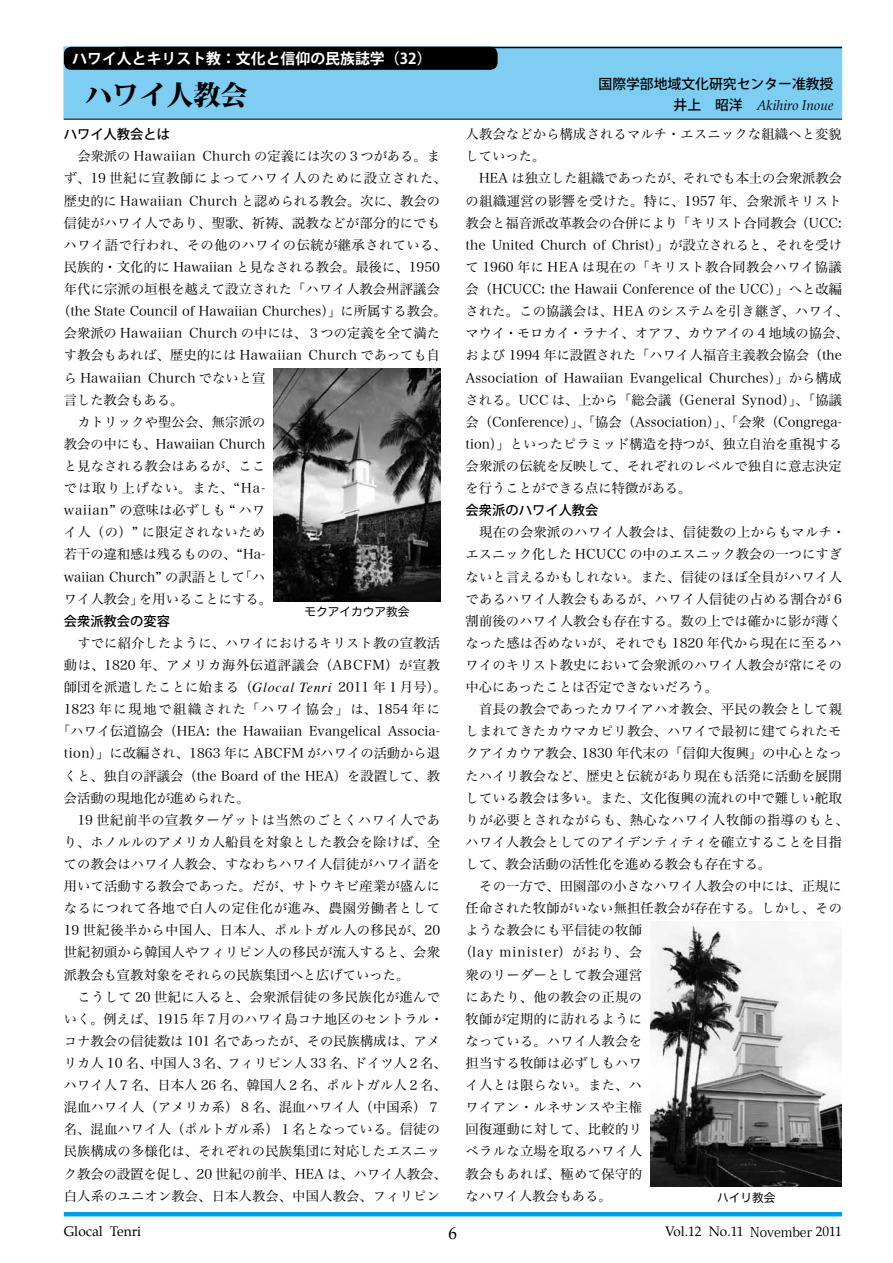
<style>
.page{position:relative;width:893px;height:1263px;background:#fff}
.page>*{position:absolute;margin:0;border:0;box-sizing:border-box;transform-origin:0 0}
.t1{font:800 27.15px "Koz Min Pro";color:#000}
.t2{font:16.95px "Palatino";color:#000}
.t3{font:700 14.85px "Koz Go Pro";color:#fff}
.t4{font:italic 13.8px "Palatino";color:#000}
.t5{font:500 13.8px "Koz Go Pro";color:#000}
.t6{font:13.8px "Palatino";color:#000}
.t7{font:13.5px "Palatino";color:#000}
.t8{font:13.35px/22px "Hira Min Pro W3";letter-spacing:.01em;color:#000}
.t9{font:13.35px "Hira Min Pro W3";letter-spacing:.035em;color:#000}
.t10{font:13.35px "Hira Min Pro W3";letter-spacing:.03em;color:#000}
.t11{font:13.35px "Hira Min Pro W3";letter-spacing:.085em;color:#000}
.t12{font:13.35px "Hira Min Pro W3";letter-spacing:.05em;color:#000}
.t13{font:13.35px "Hira Min Pro W3";letter-spacing:.12em;color:#000}
.t14{font:13.35px "Hira Min Pro W3";letter-spacing:.065em;color:#000}
.t15{font:13.35px "Hira Min Pro W3";letter-spacing:.055em;color:#000}
.t16{font:500 13.35px "Koz Go Pro";color:#000}
.t17{font:13.35px "Hira Min Pro W3";letter-spacing:.04em;color:#000}
.t18{font:11.7px "Hira Maru Pro W4";color:#000}
.s1{font-family:"Koz Go Pro";font-weight:500;font-style:normal}
.s2{font-family:"Times";font-style:italic;font-size:13.8px}
.s3{font-family:"Koz Min Pro"}
</style>
<div class="page">
<hr style="left:64px;top:1212px;width:778px;height:4px;background:#00a0e9">
<div style="left:64px;top:47px;width:778px;height:72px;background:#7ecef4;border:1px solid #7ecef4"></div>
<hr style="left:64px;top:119px;width:778px;height:1px;background:#000">
<hr style="left:122px;top:47px;width:720px;height:1px;background:#000">
<div style="left:65px;top:48px;width:432px;height:21px;background:#000;border-radius:7px"></div>
<div style="left:64px;top:47px;width:434px;height:23px;border:2px solid #000;border-radius:7px"></div>
<img style="left:274px;top:368px;width:166px;height:233px">
<img style="left:651px;top:922px;width:191px;height:264px">
<p class="t3" style="left:72px;top:49px;width:361px">ハワイ人とキリスト教：文化と信仰の民族誌学（32）</p>
<h1 class="t1" style="left:85px;top:74px;width:164px">ハワイ人教会</h1>
<p class="t5" style="left:598px;top:75px;width:236px">国際学部地域文化研究センター准教授</p>
<p class="t4" style="left:646px;top:94px;width:189px"><span class="s1">　　井上　昭洋　</span>Akihiro Inoue</p>
<p class="t16" style="left:64px;top:126px;width:108px">ハワイ人教会とは</p>
<p class="t8" style="left:77px;top:144px;width:364px">会衆派の Hawaiian Church の定義には次の３つがある。ま</p>
<p class="t14" style="left:64px;top:167px;width:385px">ず、19 世紀に宣教師によってハワイ人のために設立された、</p>
<p class="t8" style="left:64px;top:188px;width:378px">歴史的に Hawaiian Church と認められる教会。次に、教会の</p>
<p class="t8" style="left:64px;top:210px;width:378px">信徒がハワイ人であり、聖歌、祈祷、説教などが部分的にでも</p>
<p class="t9" style="left:64px;top:233px;width:385px">ハワイ語で行われ、その他のハワイの伝統が継承されている、</p>
<p class="t8" style="left:64px;top:255px;width:378px">民族的・文化的に Hawaiian と見なされる教会。最後に、1950</p>
<p class="t8" style="left:64px;top:277px;width:378px">年代に宗派の垣根を越えて設立された「ハワイ人教会州評議会</p>
<p class="t8" style="left:57px;top:299px;width:391px">（the State Council of Hawaiian Churches）」に所属する教会。</p>
<p class="t8" style="left:64px;top:321px;width:378px">会衆派の Hawaiian Church の中には、３つの定義を全て満た</p>
<p class="t8" style="left:64px;top:343px;width:378px">す教会もあれば、歴史的には Hawaiian Church であっても自</p>
<p class="t8" style="left:64px;top:365px;width:203px">ら Hawaiian Church でないと宣</p>
<p class="t8" style="left:64px;top:387px;width:121px">言した教会もある。</p>
<p class="t8" style="left:77px;top:409px;width:190px">カトリックや聖公会、無宗派の</p>
<p class="t8" style="left:64px;top:432px;width:203px">教会の中にも、Hawaiian Church</p>
<p class="t8" style="left:64px;top:454px;width:203px">と見なされる教会はあるが、ここ</p>
<p class="t11" style="left:64px;top:477px;width:203px">では取り上げない。また、“Ha-</p>
<p class="t8" style="left:64px;top:498px;width:203px">waiian” の意味は必ずしも “ ハワ</p>
<p class="t17" style="left:64px;top:521px;width:203px">イ人（の）” に限定されないため</p>
<p class="t8" style="left:64px;top:542px;width:203px">若干の違和感は残るものの、“Ha-</p>
<p class="t8" style="left:64px;top:564px;width:203px">waiian Church” の訳語として「ハ</p>
<p class="t8" style="left:64px;top:586px;width:210px">ワイ人教会」を用いることにする。</p>
<p class="t16" style="left:64px;top:612px;width:108px">会衆派教会の変容</p>
<p class="t8" style="left:77px;top:631px;width:364px">すでに紹介したように、ハワイにおけるキリスト教の宣教活</p>
<p class="t12" style="left:64px;top:653px;width:378px">動は、1820 年、アメリカ海外伝道評議会（ABCFM）が宣教</p>
<p class="t8" style="left:64px;top:675px;width:384px">師団を派遣したことに始まる（<span class="s2">Glocal Tenri</span> 2011 年１月号）。</p>
<p class="t13" style="left:64px;top:698px;width:378px">1823 年に現地で組織された「ハワイ協会」は、1854 年に</p>
<p class="t8" style="left:57px;top:719px;width:384px">「ハワイ伝道協会（HEA: the Hawaiian Evangelical Associa-</p>
<p class="t8" style="left:64px;top:741px;width:378px">tion）」に改編され、1863 年に ABCFM がハワイの活動から退</p>
<p class="t8" style="left:64px;top:763px;width:378px">くと、独自の評議会（the Board of the HEA）を設置して、教</p>
<p class="t8" style="left:64px;top:785px;width:188px">会活動の現地化が進められた。</p>
<p class="t9" style="left:77px;top:808px;width:364px">19 世紀前半の宣教ターゲットは当然のごとくハワイ人であ</p>
<p class="t8" style="left:64px;top:830px;width:378px">り、ホノルルのアメリカ人船員を対象とした教会を除けば、全</p>
<p class="t8" style="left:64px;top:852px;width:378px">ての教会はハワイ人教会、すなわちハワイ人信徒がハワイ語を</p>
<p class="t8" style="left:64px;top:874px;width:378px">用いて活動する教会であった。だが、サトウキビ産業が盛んに</p>
<p class="t15" style="left:64px;top:897px;width:378px">なるにつれて各地で白人の定住化が進み、農園労働者として</p>
<p class="t9" style="left:64px;top:919px;width:378px">19 世紀後半から中国人、日本人、ポルトガル人の移民が、20</p>
<p class="t8" style="left:64px;top:940px;width:378px">世紀初頭から韓国人やフィリピン人の移民が流入すると、会衆</p>
<p class="t8" style="left:64px;top:962px;width:347px">派教会も宣教対象をそれらの民族集団へと広げていった。</p>
<p class="t10" style="left:77px;top:985px;width:364px">こうして 20 世紀に入ると、会衆派信徒の多民族化が進んで</p>
<p class="t8" style="left:64px;top:1006px;width:381px">いく。例えば、1915 年７月のハワイ島コナ地区のセントラル・</p>
<p class="t8" style="left:64px;top:1029px;width:378px">コナ教会の信徒数は 101 名であったが、その民族構成は、アメ</p>
<p class="t8" style="left:64px;top:1051px;width:384px">リカ人 10 名、中国人３名、フィリピン人 33 名、ドイツ人２名、</p>
<p class="t8" style="left:64px;top:1073px;width:385px">ハワイ人７名、日本人 26 名、韓国人２名、ポルトガル人２名、</p>
<p class="t8" style="left:64px;top:1095px;width:378px">混血ハワイ人（アメリカ系）８名、混血ハワイ人（中国系）７</p>
<p class="t8" style="left:64px;top:1117px;width:378px">名、混血ハワイ人（ポルトガル系）１名となっている。信徒の</p>
<p class="t8" style="left:64px;top:1139px;width:378px">民族構成の多様化は、それぞれの民族集団に対応したエスニッ</p>
<p class="t8" style="left:64px;top:1161px;width:384px">ク教会の設置を促し、20 世紀の前半、HEA は、ハワイ人教会、</p>
<p class="t8" style="left:64px;top:1183px;width:378px">白人系のユニオン教会、日本人教会、中国人教会、フィリピン</p>
<p class="t18" style="left:304px;top:601px;width:107px">モクアイカウア教会</p>
<p class="t8" style="left:466px;top:122px;width:378px">人教会などから構成されるマルチ・エスニックな組織へと変貌していった。</p>
<p class="t8" style="left:466px;top:166px;width:385px;text-indent:14px">HEA は独立した組織であったが、それでも本土の会衆派教会の組織運営の影響を受けた。特に、1957 年、会衆派キリスト教会と福音派改革教会の合併により「キリスト合同教会（UCC: the United Church of Christ）」が設立されると、それを受けて 1960 年に HEA は現在の「キリスト教合同教会ハワイ協議会（HCUCC: the Hawaii Conference of the UCC）」へと改編された。この協議会は、HEA のシステムを引き継ぎ、ハワイ、マウイ・モロカイ・ラナイ、オアフ、カウアイの 4 地域の協会、および 1994 年に設置された「ハワイ人福音主義教会協会（the Association of Hawaiian Evangelical Churches）」から構成される。UCC は、上から「総会議（General Synod）」、「協議会（Conference）」、「協会（Association）」、「会衆（Congrega&shy;tion）」といったピラミッド構造を持つが、独立自治を重視する会衆派の伝統を反映して、それぞれのレベルで独自に意志決定を行うことができる点に特徴がある。</p>
<p class="t16" style="left:466px;top:502px;width:134px">会衆派のハワイ人教会</p>
<p class="t8" style="left:466px;top:520px;width:381px;text-indent:14px">現在の会衆派のハワイ人教会は、信徒数の上からもマルチ・エスニック化した HCUCC の中のエスニック教会の一つにすぎないと言えるかもしれない。また、信徒のほぼ全員がハワイ人であるハワイ人教会もあるが、ハワイ人信徒の占める割合が 6割前後のハワイ人教会も存在する。数の上では確かに影が薄くなった感は否めないが、それでも 1820 年代から現在に至るハワイのキリスト教史において会衆派のハワイ人教会が常にその中心にあったことは否定できないだろう。</p>
<p class="t8" style="left:466px;top:697px;width:385px;text-indent:14px">首長の教会であったカワイアハオ教会、平民の教会として親しまれてきたカウマカピリ教会、ハワイで最初に建てられたモクアイカウア教会、1830 年代末の「信仰大復興」の中心となったハイリ教会など、歴史と伝統があり現在も活発に活動を展開している教会は多い。また、文化復興の流れの中で難しい舵取りが必要とされながらも、熱心なハワイ人牧師の指導のもと、ハワイ人教会としてのアイデンティティを確立することを目指して、教会活動の活性化を進める教会も存在する。</p>
<p class="t8" style="left:479px;top:874px;width:364px">その一方で、田園部の小さなハワイ人教会の中には、正規に</p>
<p class="t8" style="left:466px;top:896px;width:378px">任命された牧師がいない無担任教会が存在する。しかし、その</p>
<p class="t8" style="left:466px;top:918px;width:178px">ような教会にも平信徒の牧師</p>
<p class="t11" style="left:459px;top:941px;width:185px">（lay minister）がおり、会</p>
<p class="t8" style="left:466px;top:962px;width:178px">衆のリーダーとして教会運営</p>
<p class="t8" style="left:466px;top:984px;width:178px">にあたり、他の教会の正規の</p>
<p class="t8" style="left:466px;top:1006px;width:178px">牧師が定期的に訪れるように</p>
<p class="t8" style="left:466px;top:1029px;width:178px">なっている。ハワイ人教会を</p>
<p class="t8" style="left:466px;top:1051px;width:178px">担当する牧師は必ずしもハワ</p>
<p class="t10" style="left:466px;top:1074px;width:178px">イ人とは限らない。また、ハ</p>
<p class="t8" style="left:466px;top:1095px;width:178px">ワイアン・ルネサンスや主権</p>
<p class="t8" style="left:466px;top:1117px;width:178px">回復運動に対して、比較的リ</p>
<p class="t8" style="left:466px;top:1139px;width:178px">ベラルな立場を取るハワイ人</p>
<p class="t8" style="left:466px;top:1161px;width:178px">教会もあれば、極めて保守的</p>
<p class="t8" style="left:466px;top:1183px;width:148px">なハワイ人教会もある。</p>
<p class="t18" style="left:717px;top:1187px;width:60px">ハイリ教会</p>
<p class="t6" style="left:64px;top:1220px;width:79px">Glocal Tenri</p>
<p class="t2" style="left:449px;top:1219px;width:10px">6</p>
<p class="t7" style="left:665px;top:1220px;width:178px">Vol.12 No.11 <span class="s3">November</span> 2011</p>
</div>
